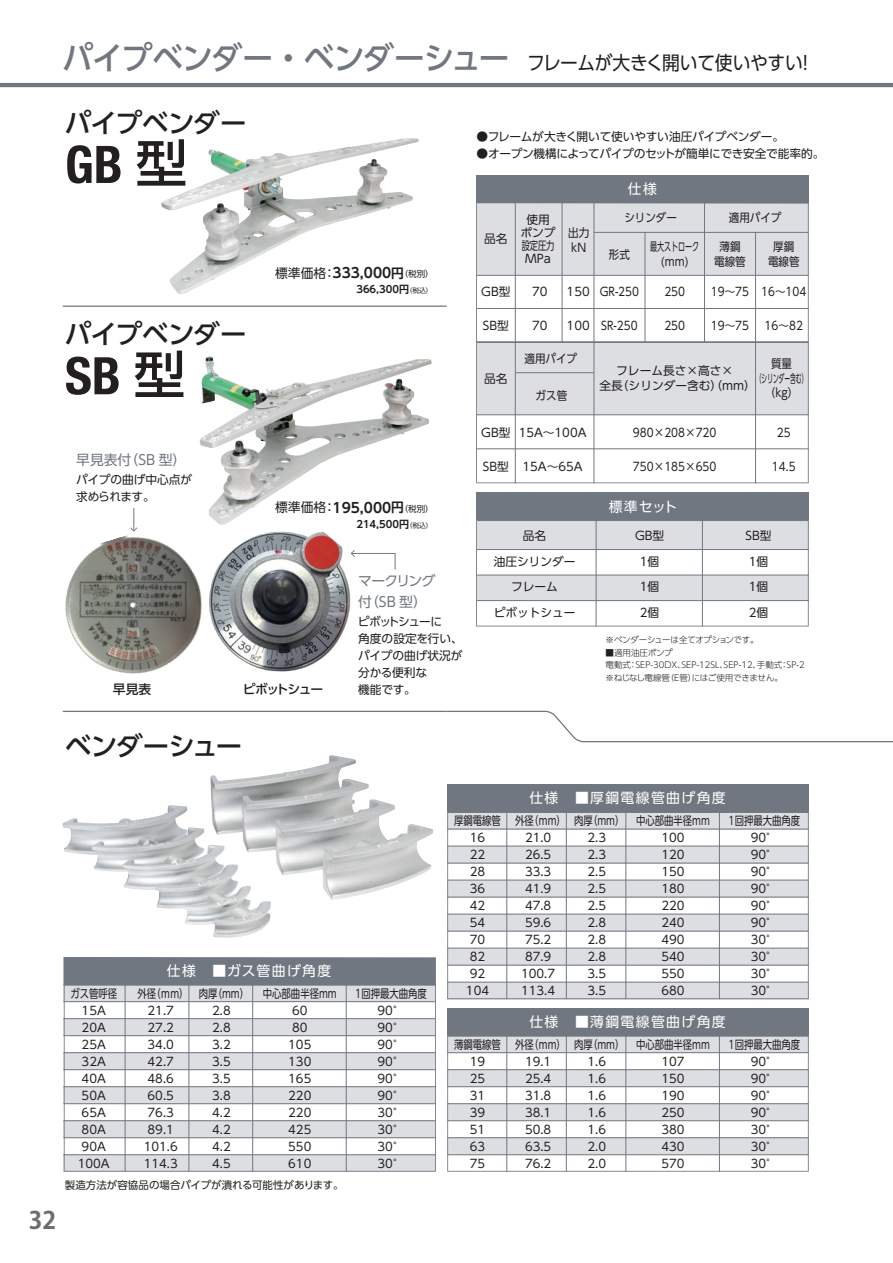
<style>
.page{position:relative;width:893px;height:1263px;background:#fff}
.page>*{position:absolute;margin:0;border:0;box-sizing:border-box;transform-origin:0 0}
.t1{font:700 condensed 51.9px "Helvetica Neue";color:#231f20}
.t2{font:500 31.95px "UD Shin Go Pr 6 N";letter-spacing:-.03em;color:#717780;scale:.96 1}
.t3{font:500 26.4px "UD Shin Go Pr 6 N";letter-spacing:-.03em;color:#231f20}
.t4{font:700 24px "Koz Go Pro";color:#6c6d70}
.t5{font:19.2px "UD Shin Go Pr 6 N";letter-spacing:-.02em;color:#231f20;scale:.93 1}
.t6{font:13.8px "UD Shin Go Pr 6 N";letter-spacing:.1em;color:#fff}
.t7{font:700 13.8px "UD Shin Go Pr 6 N De";color:#231f20}
.t8{font:13.8px/21.3px "UD Shin Go Pr 6 N";letter-spacing:-.05em;color:#717780}
.t9{font:13.8px "UD Shin Go Pr 6 N";letter-spacing:-.005em;color:#717780}
.t10{font:500 12.75px "UD Shin Go Pr 6 N";letter-spacing:-.09em;color:#231f20}
.t11{font:11.7px/17px "UD Shin Go Pr 6 N";color:#231f20;text-align:center;scale:.8 1}
.t12{font:11.7px/25.5px "UD Shin Go Pr 6 N";color:#231f20;text-align:center}
.t13{font:11.7px/14.9px "UD Shin Go Pr 6 N";color:#231f20;text-align:center;scale:.9 1}
.t14{font:11.7px "UD Shin Go Pr 6 N";letter-spacing:-.025em;color:#231f20}
.t15{font:11.7px "UD Shin Go Pr 6 N";letter-spacing:-.02em;color:#231f20}
.t16{font:11.7px/14.9px "UD Shin Go Pr 6 N";color:#231f20;text-align:center;scale:.6 1}
.t17{font:10.5px "UD Shin Go Pr 6 N";color:#231f20}
.t18{font:700 10.05px "UD Shin Go Pro De";color:#231f20}
.t19{font:300 8.55px/12.8px "UD Shin Go Pr 6 N";letter-spacing:-.01em;color:#231f20}
.t20{font:300 8.55px "UD Shin Go Pr 6 N";letter-spacing:-.035em;color:#231f20}
.s1{font-family:"UD Shin Go Pr 6 N";font-weight:500;font-stretch:normal}
.s2{font-family:"UD Shin Go Pr 6 N";font-weight:400;font-size:12.75px}
.s3{font-size:12.75px}
.s4{font-family:"UD Shin Go Pr 6 N";font-weight:400;font-size:8.55px}
.s5{font-family:"UD Shin Go Pro";font-weight:400;font-size:6.75px}
</style>
<div class="page">
<img style="left:161px;top:139px;width:252px;height:155px">
<hr style="left:0;top:83px;width:893px;height:4px;background:#717780">
<hr style="left:63px;top:306px;width:383px;height:1px;background:#717780">
<svg style="left:445px;top:710px;width:448px;height:33px"></svg>
<hr style="left:63px;top:711px;width:383px;height:1px;background:#717780">
<img style="left:199px;top:356px;width:230px;height:169px">
<div style="left:476px;top:175px;width:333px;height:28px;background:#717780"></div>
<div style="left:476px;top:492px;width:333px;height:28px;background:#717780"></div>
<img style="left:210px;top:755px;width:223px;height:145px">
<img style="left:62px;top:806px;width:209px;height:132px">
<div style="left:447px;top:784px;width:362px;height:28px;background:#717780"></div>
<div style="left:63px;top:957px;width:373px;height:28px;background:#717780"></div>
<hr style="left:63px;top:1001px;width:372px;height:1px;background:#717780">
<hr style="left:63px;top:1018px;width:372px;height:1px;background:#717780">
<hr style="left:63px;top:1035px;width:372px;height:1px;background:#717780">
<hr style="left:63px;top:1052px;width:372px;height:1px;background:#717780">
<hr style="left:63px;top:1069px;width:372px;height:1px;background:#717780">
<hr style="left:63px;top:1086px;width:372px;height:1px;background:#717780">
<hr style="left:63px;top:1103px;width:372px;height:1px;background:#717780">
<hr style="left:63px;top:1120px;width:372px;height:1px;background:#717780">
<hr style="left:63px;top:1137px;width:372px;height:1px;background:#717780">
<hr style="left:63px;top:1154px;width:372px;height:1px;background:#717780">
<div style="left:447px;top:1008px;width:362px;height:28px;background:#717780"></div>
<svg style="left:352px;top:550px;width:44px;height:20px"></svg>
<img style="left:65px;top:518px;width:157px;height:156px">
<img style="left:207px;top:530px;width:145px;height:144px">
<svg style="left:130px;top:508px;width:7px;height:24px"></svg>
<svg style="left:476px;top:203px;width:333px;height:280px;fill:#dcdee2"></svg>
<svg style="left:476px;top:520px;width:333px;height:106px"></svg>
<svg style="left:447px;top:812px;width:362px;height:187px;fill:#dcdee2"></svg>
<svg style="left:447px;top:1036px;width:362px;height:136px;fill:#dcdee2"></svg>
<svg style="left:64px;top:985px;width:372px;height:187px;fill:#dcdee2"></svg>
<p class="t2" style="left:63px;top:32px;width:467px">パイプベンダー・ベンダーシュー</p>
<p class="t3" style="left:65px;top:101px;width:183px">パイプベンダー</p>
<p class="t1" style="left:65px;top:121px;width:124px">GB <span class="s1">型</span></p>
<p class="t5" style="left:527px;top:47px;width:310px">フレームが大きく開いて使いやすい！</p>
<p class="t15" style="left:477px;top:127px;width:309px">●フレームが大きく開いて使いやすい油圧パイプベンダー。</p>
<p class="t14" style="left:477px;top:144px;width:349px">●オープン機構によってパイプのセットが簡単にでき安全で能率的。</p>
<p class="t6" style="left:628px;top:178px;width:31px">仕様</p>
<p class="t3" style="left:65px;top:313px;width:183px">パイプベンダー</p>
<p class="t1" style="left:65px;top:333px;width:122px">SB <span class="s1">型</span></p>
<p class="t9" style="left:76px;top:449px;width:112px">早見表付（SB 型）</p>
<p class="t12" style="left:76px;top:471px;width:118px;line-height:17px;text-align:left">パイプの曲げ中心点が求められます。</p>
<p class="t7" style="left:275px;top:261px;width:160px"><span class="s2">標準価格：</span>333,000<span class="s3">円</span><span class="s4">（税別）</span></p>
<p class="t18" style="left:356px;top:281px;width:78px">366,300円<span class="s5">（税込）</span></p>
<p class="t7" style="left:275px;top:496px;width:160px"><span class="s2">標準価格：</span>195,000<span class="s3">円</span><span class="s4">（税別）</span></p>
<p class="t18" style="left:356px;top:516px;width:78px">214,500円<span class="s5">（税込）</span></p>
<p class="t8" style="left:358px;top:569px;width:79px">マークリング付（SB 型）</p>
<p class="t12" style="left:358px;top:613px;width:107px;line-height:17px;text-align:left">ピボットシューに<br>角度の設定を行い、パイプの曲げ状況が分かる便利な</p>
<p class="t10" style="left:113px;top:679px;width:40px">早見表</p>
<p class="t10" style="left:243px;top:679px;width:82px">ピボットシュー</p>
<p class="t12" style="left:358px;top:677px;width:59px">機能です。</p>
<p class="t12" style="left:484px;top:225px;width:25px">品名</p>
<p class="t12" style="left:521px;top:213px;width:37px;line-height:12.8px">使用ポンプ設定圧力<br>MPa</p>
<p class="t13" style="left:568px;top:225px;width:25px;text-align:left">出力kN</p>
<p class="t13" style="left:729px;top:210px;width:60px">適用パイプ</p>
<p class="t13" style="left:624px;top:210px;width:60px">シリンダー</p>
<p class="t13" style="left:609px;top:247px;width:25px">形式</p>
<p class="t13" style="left:714px;top:239px;width:37px">薄鋼電線管</p>
<p class="t13" style="left:768px;top:239px;width:37px">厚鋼電線管</p>
<p class="t16" style="left:650px;top:239px;width:83px">最大ストローク(mm)</p>
<p class="t12" style="left:481px;top:279px;width:31px">GB型</p>
<p class="t12" style="left:532px;top:279px;width:17px">70</p>
<p class="t12" style="left:567px;top:279px;width:74px">150 GR-250</p>
<p class="t13" style="left:664px;top:284px;width:25px">250</p>
<p class="t13" style="left:711px;top:284px;width:108px">19～75 16～104</p>
<p class="t12" style="left:483px;top:313px;width:27px">SB型</p>
<p class="t12" style="left:532px;top:313px;width:17px">70</p>
<p class="t12" style="left:567px;top:313px;width:73px">100 SR-250</p>
<p class="t13" style="left:664px;top:318px;width:25px">250</p>
<p class="t13" style="left:711px;top:318px;width:44px">19～75</p>
<p class="t13" style="left:765px;top:318px;width:44px">16～82</p>
<p class="t13" style="left:524px;top:350px;width:60px">適用パイプ</p>
<p class="t13" style="left:756px;top:355px;width:59px">質量<br>（シリンダー含む）（kg）</p>
<p class="t12" style="left:599px;top:363px;width:158px;line-height:14.9px">フレーム長さ×高さ×<br>全長（シリンダー含む）（mm）</p>
<p class="t12" style="left:484px;top:365px;width:25px">品名</p>
<p class="t13" style="left:536px;top:387px;width:37px">ガス管</p>
<p class="t12" style="left:519px;top:419px;width:69px">15A～100A</p>
<p class="t12" style="left:522px;top:453px;width:62px">15A～65A</p>
<p class="t12" style="left:481px;top:419px;width:31px">GB型</p>
<p class="t13" style="left:633px;top:424px;width:94px">980×208×720</p>
<p class="t13" style="left:777px;top:424px;width:17px">25</p>
<p class="t12" style="left:483px;top:453px;width:27px">SB型</p>
<p class="t13" style="left:633px;top:458px;width:94px">750×185×650</p>
<p class="t13" style="left:772px;top:458px;width:28px">14.5</p>
<p class="t6" style="left:609px;top:495px;width:70px">標準セット</p>
<p class="t12" style="left:494px;top:523px;width:83px">品名<br>油圧シリンダーフレーム<br>ピボットシュー</p>
<p class="t12" style="left:635px;top:523px;width:31px">GB型<br>1個<br>1個<br>2個</p>
<p class="t12" style="left:746px;top:523px;width:27px;text-align:left">SB型<br>1個<br>1個<br>2個</p>
<p class="t20" style="left:606px;top:633px;width:155px">※ベンダーシューは全てオプションです。</p>
<p class="t19" style="left:606px;top:646px;width:201px">■適用油圧ポンプ<br>電動式：SEP-30DX、SEP-12SL、SEP-12、手動式：SP-2 ※ねじなし電線管（E管）にはご使用できません。</p>
<p class="t3" style="left:65px;top:725px;width:179px">ベンダーシュー</p>
<h3 class="t4" style="left:29px;top:1204px;width:29px">32</h3>
<p class="t6" style="left:167px;top:960px;width:166px">仕様　■ガス管曲げ角度</p>
<p class="t11" style="left:70px;top:985px;width:60px">ガス管呼径<br>15A<br>20A<br>25A<br>32A<br>40A<br>50A<br>65A<br>80A<br>90A<br>100A</p>
<p class="t11" style="left:138px;top:985px;width:65px">外径（ｍm）<br>21.7<br>27.2<br>34.0<br>42.7<br>48.6<br>60.5<br>76.3<br>89.1<br>101.6<br>114.3</p>
<p class="t11" style="left:199px;top:985px;width:65px">肉厚（mm）<br>2.8<br>2.8<br>3.2<br>3.5<br>3.5<br>3.8<br>4.2<br>4.2<br>4.2<br>4.5</p>
<p class="t11" style="left:263px;top:985px;width:94px">中心部曲半径mm<br>60<br>80<br>105<br>130<br>165<br>220<br>220<br>425<br>550<br>610</p>
<p class="t11" style="left:355px;top:985px;width:91px">1回押最大曲角度<br>90°<br>90°<br>90°<br>90°<br>90°<br>90°<br>30°<br>30°<br>30°<br>30°</p>
<p class="t17" style="left:65px;top:1176px;width:280px">製造方法が容協品の場合パイプが潰れる可能性があります。</p>
<p class="t6" style="left:529px;top:787px;width:198px">仕様　■厚鋼電線管曲げ角度</p>
<p class="t11" style="left:454px;top:812px;width:60px">厚鋼電線管<br>16<br>22<br>28<br>36<br>42<br>54<br>70<br>82<br>92<br>104</p>
<p class="t11" style="left:515px;top:812px;width:65px">外径（ｍm）<br>21.0<br>26.5<br>33.3<br>41.9<br>47.8<br>59.6<br>75.2<br>87.9<br>100.7<br>113.4</p>
<p class="t11" style="left:574px;top:812px;width:65px">肉厚（mm）<br>2.3<br>2.3<br>2.5<br>2.5<br>2.5<br>2.8<br>2.8<br>2.8<br>3.5<br>3.5</p>
<p class="t11" style="left:636px;top:812px;width:94px">中心部曲半径mm<br>100<br>120<br>150<br>180<br>220<br>240<br>490<br>540<br>550<br>680</p>
<p class="t11" style="left:728px;top:812px;width:91px">1回押最大曲角度<br>90°<br>90°<br>90°<br>90°<br>90°<br>90°<br>30°<br>30°<br>30°<br>30°</p>
<p class="t6" style="left:529px;top:1011px;width:198px">仕様　■薄鋼電線管曲げ角度</p>
<p class="t11" style="left:454px;top:1036px;width:60px">薄鋼電線管<br>19<br>25<br>31<br>39<br>51<br>63<br>75</p>
<p class="t11" style="left:515px;top:1036px;width:65px">外径（ｍm）<br>19.1<br>25.4<br>31.8<br>38.1<br>50.8<br>63.5<br>76.2</p>
<p class="t11" style="left:574px;top:1036px;width:65px">肉厚（mm）<br>1.6<br>1.6<br>1.6<br>1.6<br>1.6<br>2.0<br>2.0</p>
<p class="t11" style="left:636px;top:1036px;width:94px">中心部曲半径mm<br>107<br>150<br>190<br>250<br>380<br>430<br>570</p>
<p class="t11" style="left:728px;top:1036px;width:91px">1回押最大曲角度<br>90°<br>90°<br>90°<br>90°<br>30°<br>30°<br>30°</p>
</div>
